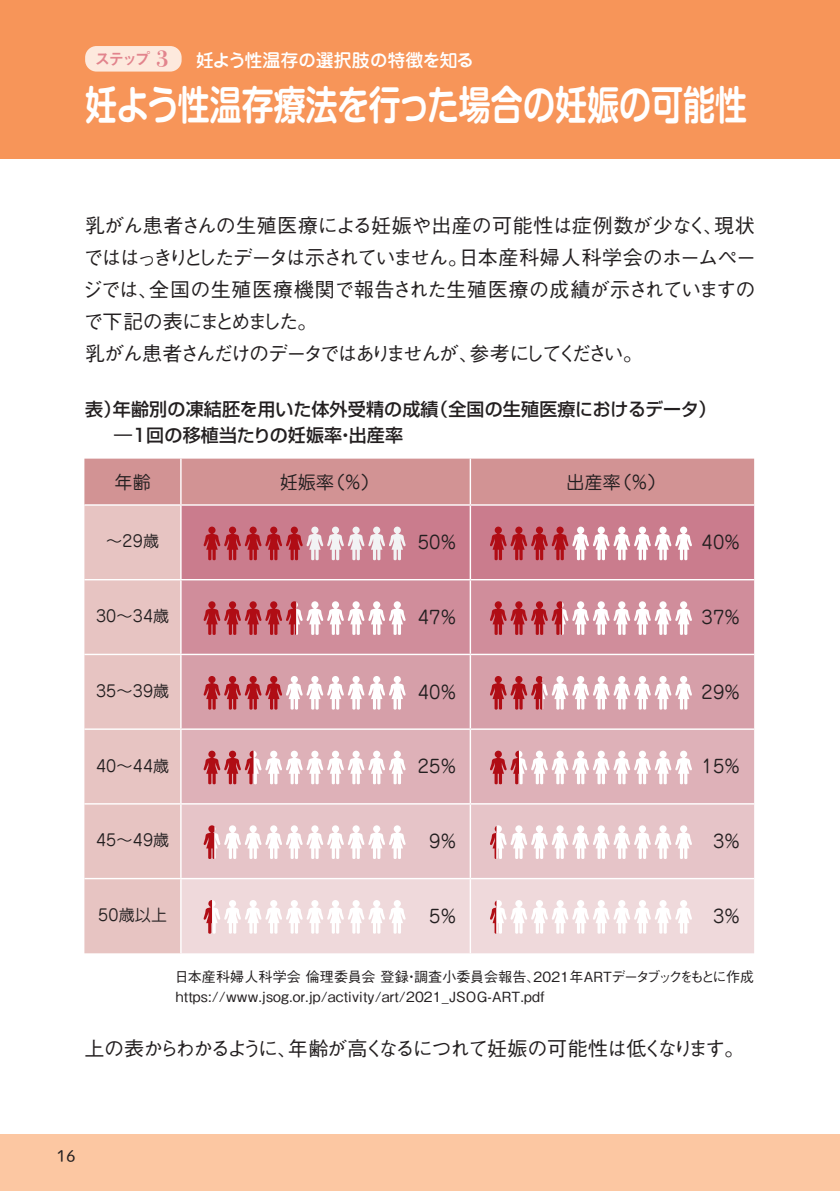
<style>
.page{position:relative;width:840px;height:1191px;background:#fff}
.page>*{position:absolute;margin:0;border:0;box-sizing:border-box;transform-origin:0 0}
.t1{font:700 40px "Shin M Go Pro De";color:#fff;scale:.8 1}
.t2{font:500 20px/32px "Gothic BBB Pro";letter-spacing:-.06em;color:#231f20}
.t3{font:500 20px "Gothic BBB Pro";letter-spacing:-.105em;color:#231f20}
.t4{font:500 18px/26px "Shin Go Pro";letter-spacing:.01em;color:#231f20}
.t5{font:18px "Jun 201 Pro";letter-spacing:.01em;color:#231f20}
.t6{font:500 18px "Jun 34 Pro";letter-spacing:-.02em;color:#fff}
.t7{font:16px "Jun 201 Pro";letter-spacing:.01em;color:#231f20}
.t8{font:16px "DNP Shuei M Go Std L";color:#231f20}
.t9{font:500 14px/20px "Gothic BBB Pro";letter-spacing:.01em;color:#231f20}
.s1{font-family:"Midashi Go Pro MB31";font-weight:400;font-size:16px;color:#dd809a}
.s2{font-family:"DNP Shuei Shogo Min Std";font-weight:800;font-size:22px;color:#dd809a}
</style>
<div class="page">
<div style="left:0;top:0;width:839px;height:159px;background:#f79559"></div>
<div style="left:0;top:1134px;width:839px;height:57px;background:#fcc7a2"></div>
<div style="left:84px;top:458px;width:669px;height:46px;background:#d29394"></div>
<div style="left:84px;top:506px;width:96px;height:447px;background:#e7c4c2"></div>
<div style="left:181px;top:506px;width:572px;height:73px;background:#ca7c8d"></div>
<div style="left:181px;top:580px;width:572px;height:73px;background:#d08d9b"></div>
<div style="left:181px;top:655px;width:572px;height:73px;background:#d69fa9"></div>
<div style="left:181px;top:730px;width:572px;height:73px;background:#deb1b8"></div>
<div style="left:181px;top:804px;width:572px;height:74px;background:#e6c4c8"></div>
<div style="left:181px;top:879px;width:572px;height:74px;background:#efd9db"></div>
<hr style="left:469px;top:458px;width:2px;height:46px;background:#fff">
<hr style="left:469px;top:506px;width:2px;height:73px;background:#fff">
<hr style="left:84px;top:579px;width:97px;height:1px;background:#fff">
<hr style="left:469px;top:580px;width:2px;height:73px;background:#fff">
<hr style="left:84px;top:653px;width:97px;height:2px;background:#fff">
<hr style="left:469px;top:655px;width:2px;height:73px;background:#fff">
<hr style="left:84px;top:728px;width:97px;height:2px;background:#fff">
<hr style="left:469px;top:730px;width:2px;height:73px;background:#fff">
<hr style="left:84px;top:803px;width:97px;height:1px;background:#fff">
<hr style="left:469px;top:804px;width:2px;height:74px;background:#fff">
<hr style="left:84px;top:878px;width:97px;height:1px;background:#fff">
<hr style="left:469px;top:879px;width:2px;height:74px;background:#fff">
<hr style="left:180px;top:458px;width:1px;height:46px;background:#fff">
<svg style="left:489px;top:526px;width:202px;height:34px"></svg>
<svg style="left:489px;top:601px;width:202px;height:34px"></svg>
<svg style="left:489px;top:676px;width:202px;height:33px"></svg>
<svg style="left:489px;top:750px;width:202px;height:34px"></svg>
<svg style="left:489px;top:825px;width:202px;height:34px"></svg>
<svg style="left:489px;top:900px;width:202px;height:33px"></svg>
<svg style="left:203px;top:526px;width:202px;height:34px"></svg>
<svg style="left:203px;top:601px;width:202px;height:34px"></svg>
<svg style="left:203px;top:676px;width:202px;height:33px"></svg>
<svg style="left:203px;top:750px;width:202px;height:34px"></svg>
<svg style="left:203px;top:825px;width:202px;height:34px"></svg>
<svg style="left:203px;top:900px;width:202px;height:33px"></svg>
<div style="left:85px;top:46px;width:96px;height:26px;background:#fde9dd;border-radius:11px"></div>
<p class="t6" style="left:94px;top:46px;width:381px"><span class="s1">ステップ</span> <span class="s2">3</span> 妊よう性温存の選択肢の特徴を知る</p>
<h1 class="t1" style="left:85px;top:73px;width:828px">妊よう性温存療法を行った場合の妊娠の可能性</h1>
<p class="t2" style="left:82px;top:207px;width:675px">乳がん患者さんの生殖医療による妊娠や出産の可能性は症例数が少なく、現状でははっきりとしたデータは示されていません。日本産科婦人科学会のホームページでは、全国の生殖医療機関で報告された生殖医療の成績が示されていますので下記の表にまとめました。<br>乳がん患者さんだけのデータではありませんが、参考にしてください。</p>
<p class="t4" style="left:85px;top:394px;width:632px">表）年齢別の凍結胚を用いた体外受精の成績（全国の生殖医療におけるデータ）　 ―1回の移植当たりの妊娠率・出産率</p>
<p class="t5" style="left:114px;top:467px;width:38px">年齢</p>
<p class="t5" style="left:279px;top:467px;width:100px">妊娠率（％）</p>
<p class="t5" style="left:566px;top:467px;width:100px">出産率（％）</p>
<p class="t7" style="left:106px;top:528px;width:54px">～29歳</p>
<p class="t5" style="left:417px;top:528px;width:41px">50％</p>
<p class="t5" style="left:701px;top:528px;width:41px">40％</p>
<p class="t7" style="left:96px;top:603px;width:75px">30～34歳</p>
<p class="t5" style="left:417px;top:603px;width:41px">47％</p>
<p class="t5" style="left:701px;top:603px;width:41px">37％</p>
<p class="t7" style="left:96px;top:678px;width:75px">35～39歳</p>
<p class="t5" style="left:417px;top:677px;width:41px">40％</p>
<p class="t5" style="left:701px;top:677px;width:41px">29％</p>
<p class="t7" style="left:96px;top:753px;width:75px">40～44歳</p>
<p class="t5" style="left:417px;top:752px;width:41px">25％</p>
<p class="t5" style="left:701px;top:752px;width:41px">15％</p>
<p class="t7" style="left:96px;top:827px;width:75px">45～49歳</p>
<p class="t5" style="left:429px;top:827px;width:30px">9％</p>
<p class="t5" style="left:712px;top:827px;width:30px">3％</p>
<p class="t7" style="left:98px;top:902px;width:70px">50歳以上</p>
<p class="t5" style="left:429px;top:901px;width:30px">5％</p>
<p class="t5" style="left:712px;top:901px;width:30px">3％</p>
<p class="t9" style="left:175px;top:964px;width:580px">日本産科婦人科学会 倫理委員会 登録・調査小委員会報告、2021年ARTデータブックをもとに作成https://www.jsog.or.jp/activity/art/2021_JSOG-ART.pdf</p>
<p class="t3" style="left:84px;top:1032px;width:661px">上の表からわかるように、年齢が高くなるにつれて妊娠の可能性は低くなります。</p>
<p class="t8" style="left:57px;top:1144px;width:20px">16</p>
</div>
